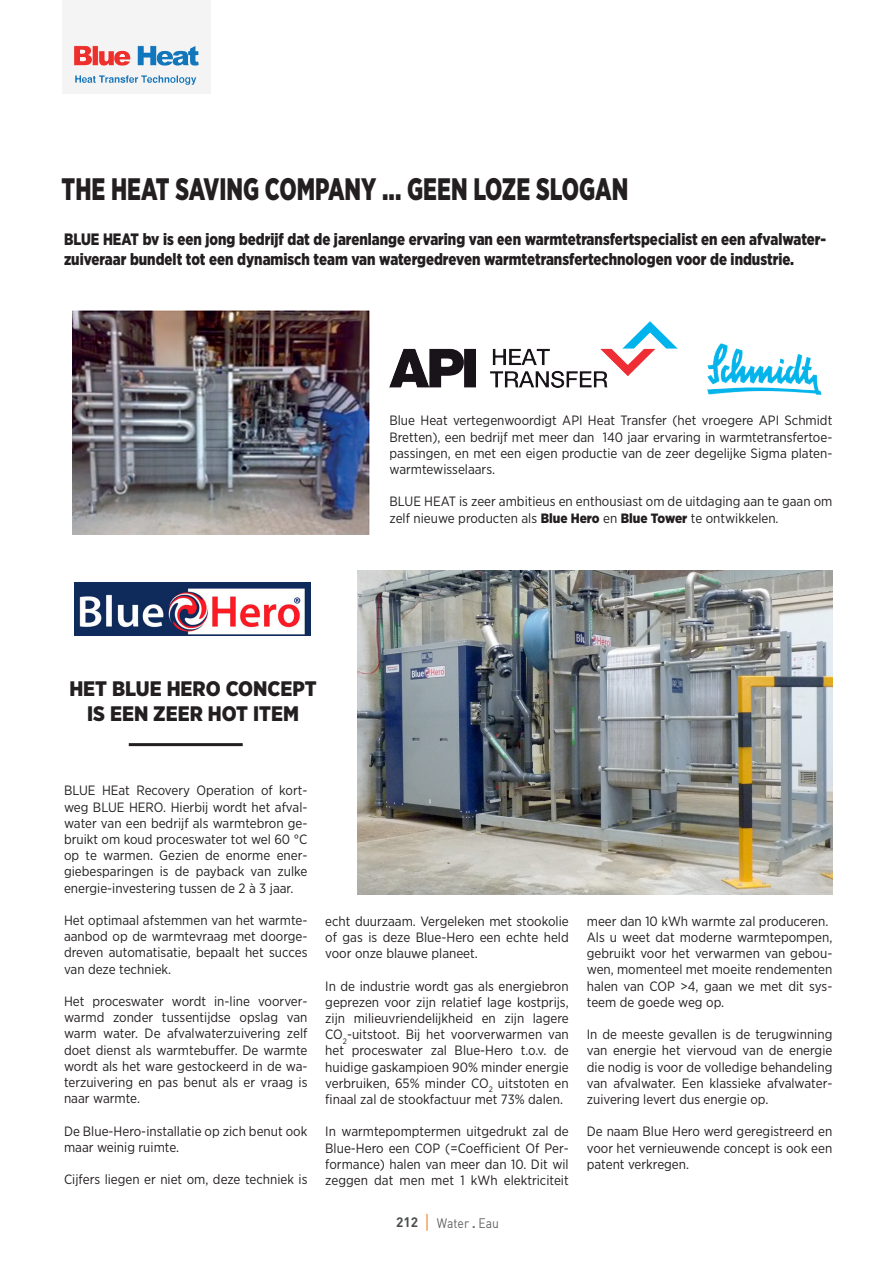
<style>
.page{position:relative;width:893px;height:1263px;background:#fff}
.page>*{position:absolute;margin:0;border:0;box-sizing:border-box;transform-origin:0 0}
.t1{font:900 31.05px "Gotham Narrow";color:#231f20;scale:.78 1}
.t2{font:900 21px "Gotham Narrow";color:#231f20}
.t3{font:900 16.5px "Gotham Narrow";color:#231f20;scale:.91 1}
.t4{font:13.5px/16.2px "Gotham Narrow";color:#231f20;text-align:justify}
.t5{font:13.5px "DIN";color:#636366;scale:.9 1}
.t6{font:13.5px "DIN Bold";color:#4b4c4d}
.s1{font-weight:900}
.s2{font-family:"DIN Bold"}
</style>
<div class="page">
<div style="left:62px;top:0;width:148px;height:94px;background:#f4f4f4"></div>
<svg style="left:427px;top:1214px;width:1px;height:17px"></svg>
<img style="left:74px;top:583px;width:236px;height:53px">
<img style="left:357px;top:570px;width:475px;height:324px">
<svg style="left:138px;top:46px;width:61px;height:20px"></svg>
<svg style="left:74px;top:46px;width:57px;height:20px"></svg>
<svg style="left:75px;top:75px;width:121px;height:10px"></svg>
<img style="left:708px;top:344px;width:114px;height:51px">
<img style="left:389px;top:321px;width:288px;height:66px">
<img style="left:72px;top:310px;width:298px;height:224px">
<hr style="left:129px;top:743px;width:114px;height:3px;background:#231f20">
<p class="t1" style="left:62px;top:169px;width:728px">THE HEAT SAVING COMPANY ... GEEN LOZE SLOGAN</p>
<p class="t3" style="left:64px;top:228px;width:839px">BLUE HEAT bv is een jong bedrijf dat de jarenlange ervaring van een warmtetransfertspecialist en een afvalwater-</p>
<p class="t3" style="left:64px;top:248px;width:804px">zuiveraar bundelt tot een dynamisch team van watergedreven warmtetransfertechnologen voor de industrie.</p>
<p class="t4" style="left:389px;top:412px;width:444px">Blue Heat vertegenwoordigt API Heat Transfer (het vroegere API Schmidt Bretten), een bedrijf met meer dan 140 jaar ervaring in warmtetransfertoe&shy;passingen, en met een eigen productie van de zeer degelijke Sigma platen&shy;warmtewisselaars.</p>
<p class="t4" style="left:389px;top:493px;width:444px">BLUE HEAT is zeer ambitieus en enthousiast om de uitdaging aan te gaan om</p>
<p class="t4" style="left:389px;top:509px;width:391px">zelf nieuwe producten als <span class="s1">Blue Hero</span> en <span class="s1">Blue Tower</span> te ontwikkelen.</p>
<p class="t2" style="left:69px;top:675px;width:249px">HET BLUE HERO CONCEPT</p>
<p class="t2" style="left:87px;top:700px;width:213px">IS EEN ZEER HOT ITEM</p>
<p class="t4" style="left:64px;top:782px;width:245px">BLUE HEat Recovery Operation of kort&shy;weg BLUE HERO. Hierbij wordt het afval&shy;water van een bedrijf als warmtebron ge-</p>
<p class="t4" style="left:64px;top:831px;width:245px">bruikt om koud proceswater tot wel 60 °C op te warmen. Gezien de enorme ener&shy;giebesparingen is de payback van zulke</p>
<p class="t4" style="left:64px;top:879px;width:231px">energie-investering tussen de 2 à 3 jaar.</p>
<p class="t4" style="left:64px;top:912px;width:245px">Het optimaal afstemmen van het warmte&shy;aanbod op de warmtevraag met doorge&shy;dreven automatisatie, bepaalt het succes van deze techniek.</p>
<p class="t4" style="left:64px;top:993px;width:245px">Het proceswater wordt in-line voorver&shy;warmd zonder tussentijdse opslag van warm water. De afvalwaterzuivering zelf doet dienst als warmtebuffer. De warmte wordt als het ware gestockeerd in de wa&shy;terzuivering en pas benut als er vraag is naar warmte.</p>
<p class="t4" style="left:64px;top:1122px;width:245px">De Blue-Hero-installatie op zich benut ook maar weinig ruimte.</p>
<p class="t4" style="left:64px;top:1171px;width:245px">Cijfers liegen er niet om, deze techniek is</p>
<p class="t4" style="left:325px;top:913px;width:245px">echt duurzaam. Vergeleken met stookolie of gas is deze Blue-Hero een echte held voor onze blauwe planeet.</p>
<p class="t4" style="left:325px;top:977px;width:245px">In de industrie wordt gas als energiebron geprezen voor zijn relatief lage kostprijs, zijn milieuvriendelijkheid en zijn lagere CO<sub>2</sub>-uitstoot. Bij het voorverwarmen van het proceswater zal Blue-Hero t.o.v. de huidige gaskampioen 90% minder energie verbruiken, 65% minder CO<sub>2</sub> uitstoten en finaal zal de stookfactuur met 73% dalen.</p>
<p class="t4" style="left:325px;top:1123px;width:245px">In warmtepomptermen uitgedrukt zal de Blue-Hero een COP (=Coefficient Of Per&shy;formance) halen van meer dan 10. Dit wil zeggen dat men met 1 kWh elektriciteit</p>
<p class="t6" style="left:396px;top:1214px;width:23px">212</p>
<p class="t5" style="left:437px;top:1214px;width:71px">Water <span class="s2">.</span> Eau</p>
<p class="t4" style="left:587px;top:913px;width:243px">meer dan 10 kWh warmte zal produceren.</p>
<p class="t4" style="left:587px;top:929px;width:247px">Als u weet dat moderne warmtepompen, gebruikt voor het verwarmen van gebou&shy;wen, momenteel met moeite rendementen halen van COP &gt;4, gaan we met dit sys&shy;teem de goede weg op.</p>
<p class="t4" style="left:587px;top:1026px;width:247px">In de meeste gevallen is de terugwinning van energie het viervoud van de energie die nodig is voor de volledige behandeling van afvalwater. Een klassieke afvalwater&shy;zuivering levert dus energie op.</p>
<p class="t4" style="left:587px;top:1123px;width:247px">De naam Blue Hero werd geregistreerd en voor het vernieuwende concept is ook een patent verkregen.</p>
</div>
